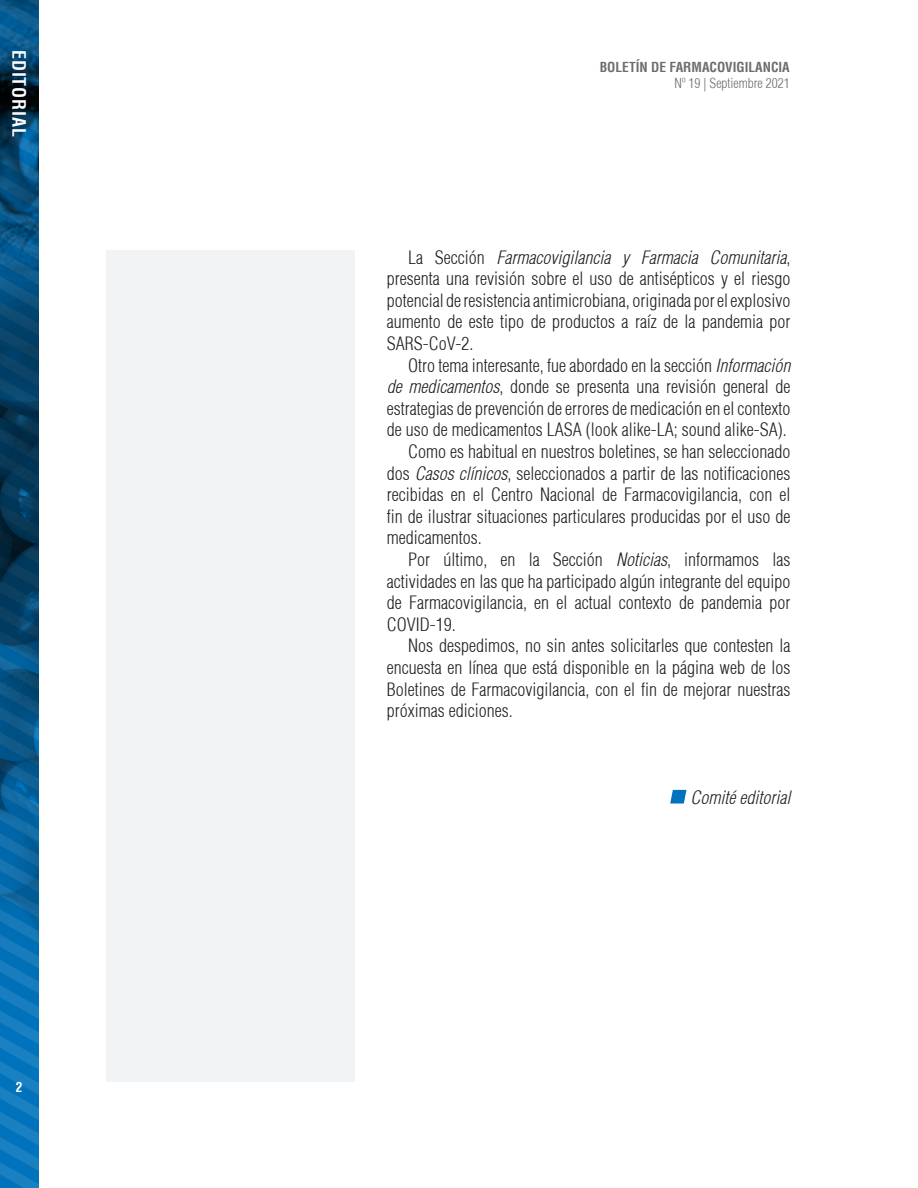
<style>
.page{position:relative;width:918px;height:1188px;background:#fff}
.page>*{position:absolute;margin:0;border:0;box-sizing:border-box;transform-origin:0 0}
.t1{font:300 condensed 18px/21.6px "Helvetica";color:#231f20;text-align:justify}
.t2{font:italic 300 condensed 18px "Helvetica";color:#231f20}
.t3{font:700 condensed 18px "Helvetica";letter-spacing:.05em;color:#fff}
.t4{font:700 condensed 13.5px "Helvetica";color:#6c6d70}
.t5{font:300 condensed 13.5px "Helvetica";color:#6c6d70}
.t6{font:700 condensed 13.5px "Helvetica";color:#fff}
.s1{font-style:italic}
</style>
<div class="page">
<svg style="left:0;top:0;width:39px;height:1188px;background:#085484"></svg>
<svg style="left:670px;top:790px;width:16px;height:14px"></svg>
<div style="left:106px;top:250px;width:248px;height:832px;background:#f2f3f4"></div>
<p class="t3" style="left:30px;top:50px;width:89px;rotate:90deg">EDITORIAL</p>
<p class="t6" style="left:16px;top:1078px;width:8px">2</p>
<p class="t4" style="left:600px;top:59px;width:192px">BOLETÍN DE FARMACOVIGILANCIA</p>
<p class="t5" style="left:675px;top:75px;width:117px">Nº 19 | Septiembre 2021</p>
<p class="t1" style="left:387px;top:246px;width:405px;text-indent:21px">La Sección <span class="s1">Farmacovigilancia y Farmacia Comunitaria</span>, presenta una revisión sobre el uso de antisépticos y el riesgo potencial de resistencia antimicrobiana, originada por el explosivo aumento de este tipo de productos a raíz de la pandemia por SARS-CoV-2.</p>
<p class="t1" style="left:408px;top:354px;width:384px">Otro tema interesante, fue abordado en la sección <span class="s1">Información</span></p>
<p class="t1" style="left:387px;top:376px;width:405px"><span class="s1">de medicamentos</span>, donde se presenta una revisión general de</p>
<p class="t1" style="left:387px;top:397px;width:405px">estrategias de prevención de errores de medicación en el contexto</p>
<p class="t1" style="left:387px;top:419px;width:401px">de uso de medicamentos LASA (look alike-LA; sound alike-SA).</p>
<p class="t1" style="left:408px;top:440px;width:384px">Como es habitual en nuestros boletines, se han seleccionado</p>
<p class="t1" style="left:387px;top:462px;width:405px">dos <span class="s1">Casos clínicos</span>, seleccionados a partir de las notificaciones</p>
<p class="t1" style="left:387px;top:484px;width:405px">recibidas en el Centro Nacional de Farmacovigilancia, con el</p>
<p class="t1" style="left:387px;top:505px;width:405px">fin de ilustrar situaciones particulares producidas por el uso de</p>
<p class="t1" style="left:387px;top:527px;width:96px">medicamentos.</p>
<p class="t1" style="left:408px;top:548px;width:384px">Por último, en la Sección <span class="s1">Noticias</span>, informamos las</p>
<p class="t1" style="left:387px;top:570px;width:405px">actividades en las que ha participado algún integrante del equipo</p>
<p class="t1" style="left:387px;top:592px;width:405px">de Farmacovigilancia, en el actual contexto de pandemia por</p>
<p class="t1" style="left:387px;top:613px;width:70px">COVID-19.</p>
<p class="t1" style="left:408px;top:635px;width:384px">Nos despedimos, no sin antes solicitarles que contesten la</p>
<p class="t1" style="left:387px;top:656px;width:405px">encuesta en línea que está disponible en la página web de los</p>
<p class="t1" style="left:387px;top:678px;width:405px">Boletines de Farmacovigilancia, con el fin de mejorar nuestras</p>
<p class="t1" style="left:387px;top:700px;width:127px">próximas ediciones.</p>
<p class="t2" style="left:690px;top:786px;width:101px">Comité editorial</p>
</div>
